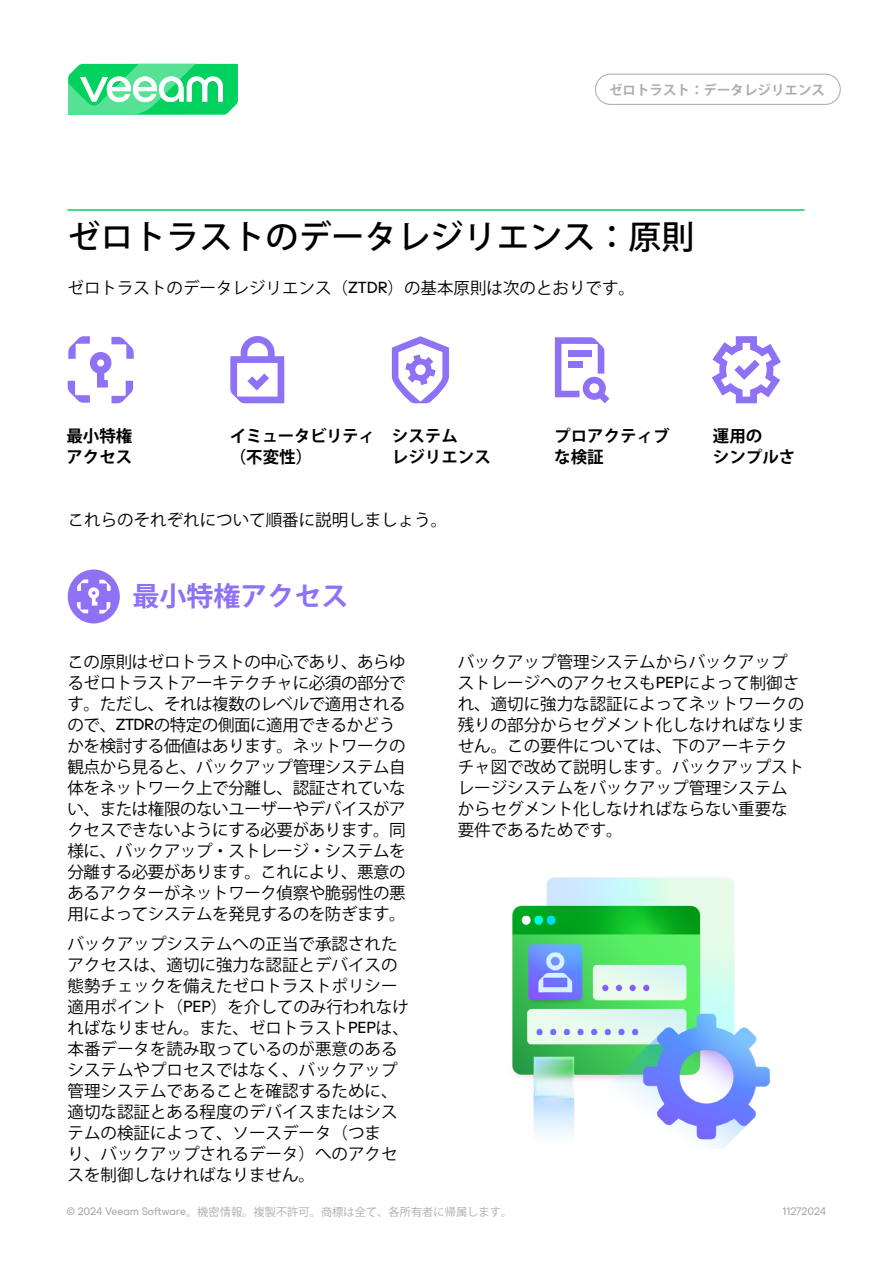
<style>
.page{position:relative;width:893px;height:1263px;background:#fff}
.page>*{position:absolute;margin:0;border:0;box-sizing:border-box;transform-origin:0 0}
.t1{font:500 33px "Koz Go Pro";color:#000}
.t2{font:700 27px "Koz Go Pro";color:#8e71f4}
.t3{font:16.5px/21px "Koz Go Pro";color:#000}
.t4{font:16.5px/21px "Koz Go Pro";letter-spacing:-.025em;color:#000}
.t5{font:700 16.5px/21px "Koz Go Pro";color:#000}
.t6{font:700 16.5px/21px "Koz Go Pro";letter-spacing:-.025em;color:#000}
.t7{font:700 13.5px "Koz Go Pro";color:#adacaf}
.t8{font:11.25px "Koz Go Pro";color:#adacaf}
.t9{font:11.25px "ES Build Neutral";color:#adacaf}
.s1{font-family:"ES Build Neutral"}
</style>
<div class="page">
<div style="left:595px;top:74px;width:246px;height:31px;border:1px solid #adacaf;border-radius:15px"></div>
<svg style="left:68px;top:63px;width:170px;height:52px"></svg>
<hr style="left:68px;top:209px;width:737px;height:2px;background:#00d15f">
<div style="left:68px;top:569px;width:52px;height:54px;background:#8e71f4;border-radius:50%"></div>
<svg style="left:77px;top:579px;width:34px;height:35px"></svg>
<img style="left:512px;top:877px;width:258px;height:272px">
<svg style="left:68px;top:336px;width:66px;height:67px"></svg>
<svg style="left:230px;top:336px;width:54px;height:67px"></svg>
<svg style="left:392px;top:336px;width:57px;height:67px"></svg>
<svg style="left:555px;top:337px;width:54px;height:66px"></svg>
<svg style="left:712px;top:336px;width:69px;height:67px"></svg>
<p class="t7" style="left:609px;top:81px;width:217px">ゼロトラスト：データレジリエンス</p>
<h1 class="t1" style="left:68px;top:215px;width:628px">ゼロトラストのデータレジリエンス：原則</h1>
<p class="t3" style="left:68px;top:278px;width:569px">ゼロトラストのデータレジリエンス（<span class="s1">ZTDR</span>）の基本原則は次のとおりです。</p>
<p class="t5" style="left:66px;top:426px;width:67px">最小特権アクセス</p>
<p class="t6" style="left:230px;top:426px;width:147px">イミュータビリティ（不変性）</p>
<p class="t5" style="left:392px;top:426px;width:100px">システム<br>レジリエンス</p>
<p class="t5" style="left:554px;top:426px;width:117px">プロアクティブな検証</p>
<p class="t5" style="left:713px;top:426px;width:84px">運用の<br>シンプルさ</p>
<p class="t3" style="left:68px;top:510px;width:381px">これらのそれぞれについて順番に説明しましょう。</p>
<h2 class="t2" style="left:133px;top:579px;width:217px">最小特権アクセス</h2>
<p class="t4" style="left:68px;top:651px;width:340px">この原則はゼロトラストの中心であり、あらゆるゼロトラストアーキテクチャに必須の部分です。ただし、それは複数のレベルで適用されるので、<span class="s1">ZTDR</span>の特定の側面に適用できるかどうかを検討する価値はあります。ネットワークの観点から見ると、バックアップ管理システム自体をネットワーク上で分離し、認証されていない、または権限のないユーザーやデバイスがアクセスできないようにする必要があります。同様に、バックアップ・ストレージ・システムを分離する必要があります。これにより、悪意のあるアクターがネットワーク偵察や脆弱性の悪用によってシステムを発見するのを防ぎます。</p>
<p class="t3" style="left:68px;top:933px;width:343px">バックアップシステムへの正当で承認されたアクセスは、適切に強力な認証とデバイスの態勢チェックを備えたゼロトラストポリシー適用ポイント（<span class="s1">PEP</span>）を介してのみ行われなければなりません。また、ゼロトラスト<span class="s1">PEP</span>は、本番データを読み取っているのが悪意のあるシステムやプロセスではなく、バックアップ管理システムであることを確認するために、適切な認証とある程度のデバイスまたはシステムの検証によって、ソースデータ（つま<br>り、バックアップされるデータ）へのアクセスを制御しなければなりません。</p>
<p class="t3" style="left:458px;top:651px;width:348px">バックアップ管理システムからバックアップストレージへのアクセスも<span class="s1">PEP</span>によって制御され、適切に強力な認証によってネットワークの残りの部分からセグメント化しなければなりません。この要件については、下のアーキテクチャ図で改めて説明します。バックアップストレージシステムをバックアップ管理システムからセグメント化しなければならない重要な要件であるためです。</p>
<p class="t8" style="left:66px;top:1204px;width:447px"><span class="s1">© 2024 Veeam Software</span>。機密情報。複製不許可。商標は全て、各所有者に帰属します。</p>
<p class="t9" style="left:783px;top:1202px;width:45px">11272024</p>
</div>
